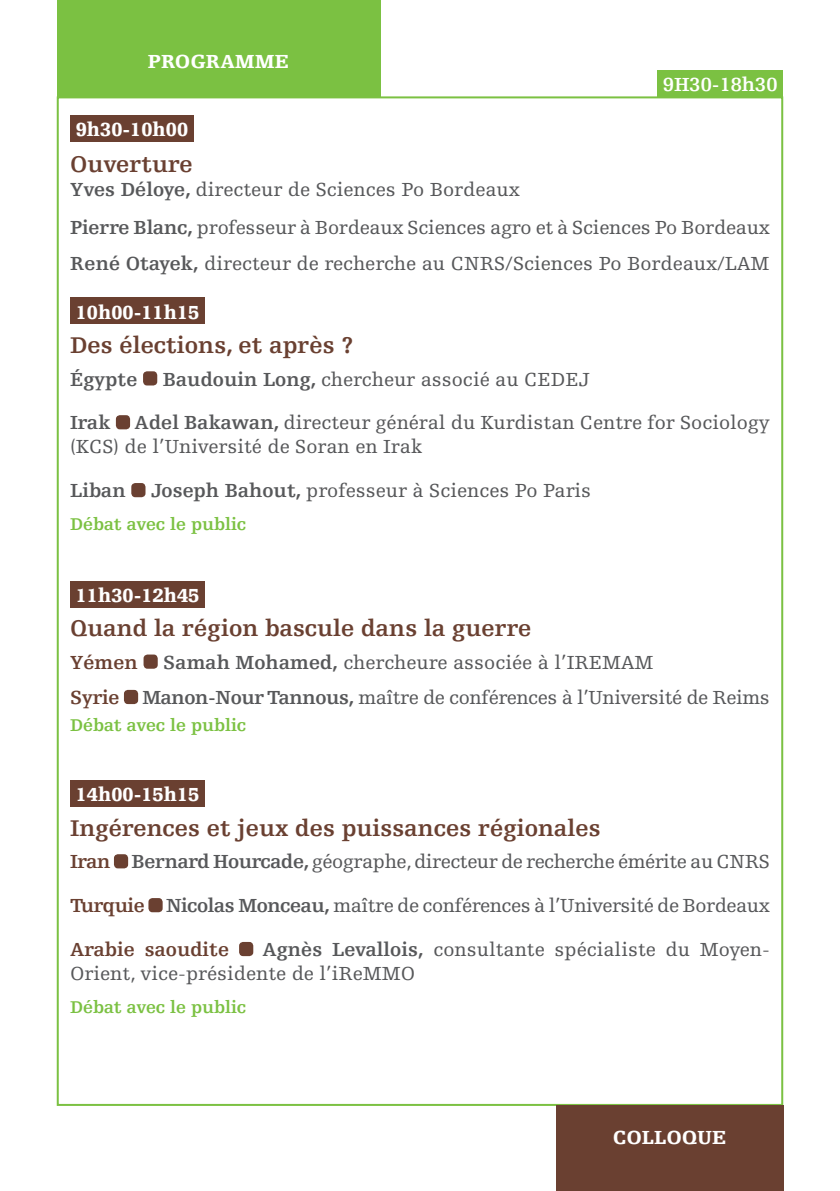
<style>
.page{position:relative;width:840px;height:1191px;background:#fff}
.page>*{position:absolute;margin:0;border:0;box-sizing:border-box;transform-origin:0 0}
.t1{font:700 24px "Egyptienne F";color:#6a4031}
.t2{font:20px/43.8px "Egyptienne F";color:#57585a}
.t3{font:20px/35.4px "Egyptienne F";letter-spacing:-.02em;color:#57585a}
.t4{font:900 20px "Egyptienne F";color:#fff}
.t5{font:700 20px "Egyptienne F";color:#57585a}
.t6{font:700 20px "Egyptienne F";color:#fff}
.t7{font:700 20px "Egyptienne F";color:#6a4031}
.t8{font:700 18px "Egyptienne F";color:#7bc142}
.s1{font-weight:700}
.s2{font-weight:700;color:#6a4031}
</style>
<div class="page">
<div style="left:70px;top:115px;width:124px;height:27px;background:#6a4031"></div>
<div style="left:70px;top:298px;width:135px;height:26px;background:#6a4031"></div>
<div style="left:143px;top:371px;width:14px;height:14px;background:#6a4031;border-radius:4px"></div>
<div style="left:116px;top:415px;width:14px;height:14px;background:#6a4031;border-radius:4px"></div>
<div style="left:131px;top:483px;width:14px;height:14px;background:#6a4031;border-radius:4px"></div>
<div style="left:70px;top:581px;width:135px;height:26px;background:#6a4031"></div>
<div style="left:143px;top:654px;width:15px;height:14px;background:#6a4031;border-radius:4px"></div>
<div style="left:124px;top:690px;width:14px;height:14px;background:#6a4031;border-radius:4px"></div>
<div style="left:70px;top:780px;width:135px;height:27px;background:#6a4031"></div>
<div style="left:114px;top:854px;width:14px;height:14px;background:#6a4031;border-radius:4px"></div>
<div style="left:148px;top:898px;width:14px;height:14px;background:#6a4031;border-radius:4px"></div>
<div style="left:239px;top:942px;width:14px;height:14px;background:#6a4031;border-radius:4px"></div>
<div style="left:57px;top:0;width:323px;height:96px;background:#7bc142"></div>
<div style="left:657px;top:70px;width:125px;height:26px;background:#7bc142"></div>
<div style="left:556px;top:1106px;width:226px;height:85px;background:#6a4031"></div>
<p class="t4" style="left:148px;top:50px;width:143px">PROGRAMME</p>
<p class="t6" style="left:662px;top:73px;width:116px">9H30-18h30</p>
<p class="t4" style="left:76px;top:118px;width:114px">9h30-10h00</p>
<p class="t1" style="left:70px;top:151px;width:124px">Ouverture</p>
<p class="t2" style="left:70px;top:171px;width:701px;line-height:38.2px"><span class="s1">Yves Déloye,</span> directeur de Sciences Po Bordeaux<br><span class="s1">Pierre Blanc,</span> professeur à Bordeaux Sciences agro et à Sciences Po Bordeaux</p>
<p class="t2" style="left:70px;top:241px;width:700px"><span class="s1">René Otayek,</span> directeur de recherche au CNRS/Sciences Po Bordeaux/LAM</p>
<p class="t4" style="left:76px;top:301px;width:125px">10h00-11h15</p>
<p class="t1" style="left:70px;top:332px;width:285px">Des élections, et après ?</p>
<p class="t5" style="left:70px;top:368px;width:69px">Égypte</p>
<p class="t2" style="left:70px;top:357px;width:701px;text-indent:93px"><span class="s1">Baudouin Long,</span> chercheur associé au CEDEJ<br><span class="s1">Irak Adel Bakawan,</span> directeur général du Kurdistan Centre for Sociology</p>
<p class="t2" style="left:70px;top:425px;width:353px">(KCS) de l’Université de Soran en Irak</p>
<p class="t5" style="left:70px;top:479px;width:57px">Liban</p>
<p class="t2" style="left:151px;top:469px;width:441px"><span class="s1">Joseph Bahout,</span> professeur à Sciences Po Paris</p>
<p class="t8" style="left:70px;top:514px;width:178px">Débat avec le public</p>
<p class="t4" style="left:76px;top:584px;width:125px">11h30-12h45</p>
<p class="t1" style="left:70px;top:615px;width:462px">Quand la région bascule dans la guerre</p>
<p class="t7" style="left:70px;top:651px;width:69px">Yémen</p>
<p class="t3" style="left:70px;top:645px;width:700px;text-indent:93px"><span class="s1">Samah Mohamed,</span> chercheure associée à l’IREMAM<br><span class="s2">Syrie</span> <span class="s1">Manon-Nour Tannous,</span> maître de conférences à l’Université de Reims</p>
<p class="t8" style="left:70px;top:715px;width:178px">Débat avec le public</p>
<p class="t4" style="left:76px;top:783px;width:125px">14h00-15h15</p>
<p class="t1" style="left:70px;top:815px;width:532px">Ingérences et jeux des puissances régionales</p>
<p class="t2" style="left:70px;top:840px;width:701px;text-align:justify"><span class="s2">Iran</span> <span class="s1">Bernard Hourcade,</span> géographe, directeur de recherche émérite au CNRS <span class="s2">Turquie</span> <span class="s1">Nicolas Monceau,</span> maître de conférences à l’Université de Bordeaux <span class="s2">Arabie saoudite</span></p>
<p class="t2" style="left:70px;top:938px;width:701px;line-height:24px;text-indent:192px"><span class="s1">Agnès Levallois,</span> consultante spécialiste du Moyen-<br>Orient, vice-présidente de l’iReMMO</p>
<p class="t8" style="left:70px;top:997px;width:178px">Débat avec le public</p>
<p class="t4" style="left:612px;top:1125px;width:115px">COLLOQUE</p>
</div>
